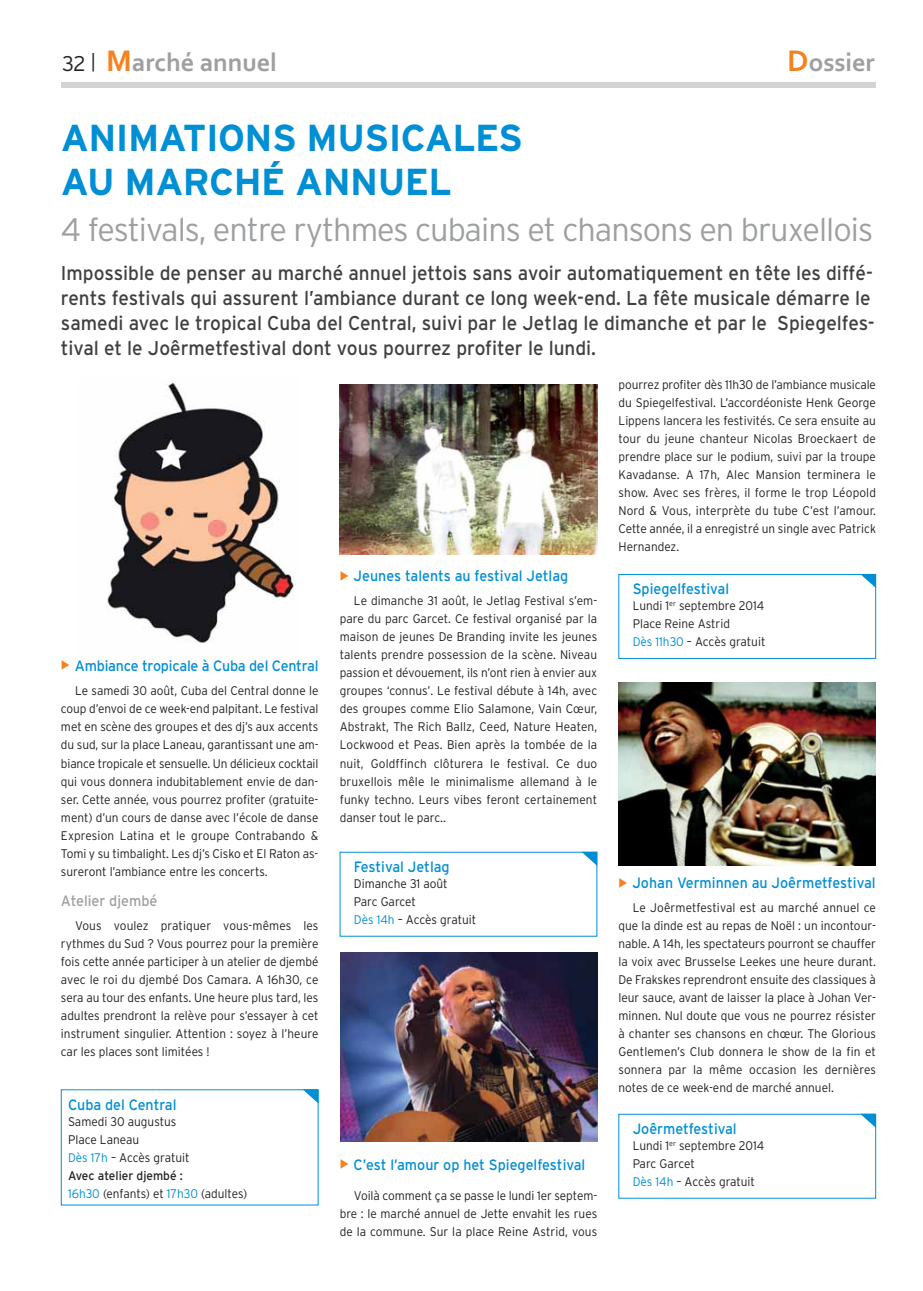
<style>
.page{position:relative;width:923px;height:1291px;background:#fff}
.page>*{position:absolute;margin:0;border:0;box-sizing:border-box;transform-origin:0 0}
.t1{font:700 37.5px/43.8px "Interstate";letter-spacing:-.015em;color:#008fd4}
.t2{font:300 32.5px "Interstate";letter-spacing:-.03em;color:#9d9fa1}
.t3{font:700 26.25px "Corbel";color:#9d9fa1}
.t4{font:20px/25px "Interstate";color:#404041;scale:.95 1}
.t5{font:15px "Interstate";color:#008fd4;scale:.95 1}
.t6{font:15px "Interstate";color:#9d9fa1;scale:.95 1}
.t7{font:300 12.5px/18px "Interstate";color:#231f20;text-align:justify;scale:.95 1}
.s1{font-family:"Interstate";font-weight:300;font-size:21.25px;color:#231f20}
.s2{font-family:"Interstate";font-weight:300;font-size:18.75px;color:#231f20}
.s3{font-size:31.25px;color:#f5821f}
.s4{color:#008fd4}
.s5{font-weight:400}
</style>
<div class="page">
<div style="left:61px;top:82px;width:815px;height:6px;background:#d1d3d4"></div>
<svg style="left:303px;top:1089px;width:15px;height:14px"></svg>
<svg style="left:581px;top:851px;width:16px;height:14px"></svg>
<div style="left:618px;top:574px;width:258px;height:84px;border:1px solid #008fd4"></div>
<svg style="left:860px;top:574px;width:16px;height:14px"></svg>
<svg style="left:860px;top:1113px;width:16px;height:14px"></svg>
<img style="left:107px;top:383px;width:188px;height:260px">
<img style="left:340px;top:384px;width:257px;height:170px">
<img style="left:618px;top:682px;width:257px;height:183px">
<img style="left:340px;top:952px;width:257px;height:188px">
<h3 class="t3" style="left:62px;top:52px;width:216px"><span class="s1">32</span> <span class="s2">|</span> <span class="s3">M</span>arché annuel</h3>
<h3 class="t3" style="left:787px;top:52px;width:89px"><span class="s3">D</span>ossier</h3>
<h1 class="t1" style="left:61px;top:119px;width:464px">ANIMATIONS MUSICALES<br>AU MARCHÉ ANNUEL</h1>
<h2 class="t2" style="left:61px;top:217px;width:814px">4 festivals, entre rythmes cubains et chansons en bruxellois</h2>
<p class="t4" style="left:61px;top:262px;width:858px">Impossible de penser au marché annuel jettois sans avoir automatiquement en tête les diffé&shy;rents festivals qui assurent l’ambiance durant ce long week-end. La fête musicale démarre le samedi avec le tropical Cuba del Central, suivi par le Jetlag le dimanche et par le Spiegelfes&shy;tival et le Joêrmetfestival dont vous pourrez profiter le lundi.</p>
<p class="t5" style="left:75px;top:659px;width:258px">Ambiance tropicale à Cuba del Central</p>
<p class="t7" style="left:61px;top:683px;width:273px;text-indent:14px">Le samedi 30 août, Cuba del Central donne le coup d’envoi de ce week-end palpitant. Le festival met en scène des groupes et des dj’s aux accents du sud, sur la place Laneau, garantissant une am&shy;biance tropicale et sensuelle. Un délicieux cocktail qui vous donnera indubitablement envie de dan&shy;ser. Cette année, vous pourrez profiter (gratuite&shy;ment) d’un cours de danse avec l’école de danse Expresion Latina et le groupe Contrabando &amp; Tomi y su timbalight. Les dj’s Cisko et El Raton as&shy;sureront l’ambiance entre les concerts.</p>
<p class="t6" style="left:61px;top:894px;width:103px">Atelier djembé</p>
<p class="t7" style="left:61px;top:917px;width:273px;text-indent:14px">Vous voulez pratiquer vous-mêmes les rythmes du Sud ? Vous pourrez pour la première fois cette année participer à un atelier de djembé avec le roi du djembé Dos Camara. A 16h30, ce sera au tour des enfants. Une heure plus tard, les adultes prendront la relève pour s’essayer à cet instrument singulier. Attention : soyez à l’heure car les places sont limitées !</p>
<p class="t5" style="left:68px;top:1098px;width:116px">Cuba del Central</p>
<p class="t7" style="left:68px;top:1113px;width:190px;text-align:left">Samedi 30 augustus<br>Place Laneau<br><span class="s4">Dès 17h</span> – Accès gratuit<br><span class="s5">Avec atelier djembé :<br></span><span class="s4">16h30</span> (enfants) et <span class="s4">17h30</span> (adultes)</p>
<p class="t5" style="left:354px;top:570px;width:227px">Jeunes talents au festival Jetlag</p>
<p class="t7" style="left:340px;top:593px;width:273px;text-indent:14px">Le dimanche 31 août, le Jetlag Festival s’em&shy;pare du parc Garcet. Ce festival organisé par la maison de jeunes De Branding invite les jeunes talents prendre possession de la scène. Niveau passion et dévouement, ils n’ont rien à envier aux groupes ‘connus’. Le festival débute à 14h, avec des groupes comme Elio Salamone, Vain Cœur, Abstrakt, The Rich Ballz, Ceed, Nature Heaten, Lockwood et Peas. Bien après la tombée de la nuit, Goldffinch clôturera le festival. Ce duo bruxellois mêle le minimalisme allemand à le funky techno. Leurs vibes feront certainement danser tout le parc..</p>
<p class="t5" style="left:354px;top:861px;width:102px">Festival Jetlag</p>
<p class="t7" style="left:354px;top:875px;width:130px;text-align:left">Dimanche 31 août<br>Parc Garcet<br><span class="s4">Dès 14h</span> – Accès gratuit</p>
<p class="t5" style="left:354px;top:1158px;width:245px">C’est l’amour op het Spiegelfestival</p>
<p class="t7" style="left:340px;top:1187px;width:273px;text-indent:14px">Voilà comment ça se passe le lundi 1er septem&shy;bre : le marché annuel de Jette envahit les rues de la commune. Sur la place Reine Astrid, vous</p>
<p class="t7" style="left:618px;top:377px;width:273px">pourrez profiter dès 11h30 de l’ambiance musicale du Spiegelfestival. L’accordéoniste Henk George Lippens lancera les festivités. Ce sera ensuite au tour du jeune chanteur Nicolas Broeckaert de prendre place sur le podium, suivi par la troupe Kavadanse. A 17h, Alec Mansion terminera le show. Avec ses frères, il forme le trop Léopold Nord &amp; Vous, interprète du tube C’est l’amour.<br>Cette année, il a enregistré un single avec Patrick Hernandez.</p>
<p class="t5" style="left:633px;top:583px;width:103px">Spiegelfestival</p>
<p class="t7" style="left:633px;top:598px;width:141px;text-align:left">Lundi 1<sup>er</sup> septembre 2014<br>Place Reine Astrid<br><span class="s4">Dès 11h30</span> – Accès gratuit</p>
<p class="t5" style="left:632px;top:877px;width:258px">Johan Verminnen au Joêrmetfestival</p>
<p class="t7" style="left:618px;top:899px;width:273px;text-indent:14px">Le Joêrmetfestival est au marché annuel ce que la dinde est au repas de Noël : un incontour&shy;nable. A 14h, les spectateurs pourront se chauffer la voix avec Brusselse Leekes une heure durant.<br>De Frakskes reprendront ensuite des classiques à leur sauce, avant de laisser la place à Johan Ver&shy;minnen. Nul doute que vous ne pourrez résister à chanter ses chansons en chœur. The Glorious Gentlemen’s Club donnera le show de la fin et sonnera par la même occasion les dernières notes de ce week-end de marché annuel.</p>
<p class="t5" style="left:633px;top:1122px;width:111px">Joêrmetfestival</p>
<p class="t7" style="left:633px;top:1137px;width:140px;text-align:left">Lundi 1<sup>er</sup> septembre 2014<br>Parc Garcet<br><span class="s4">Dès 14h</span> – Accès gratuit</p>
</div>
